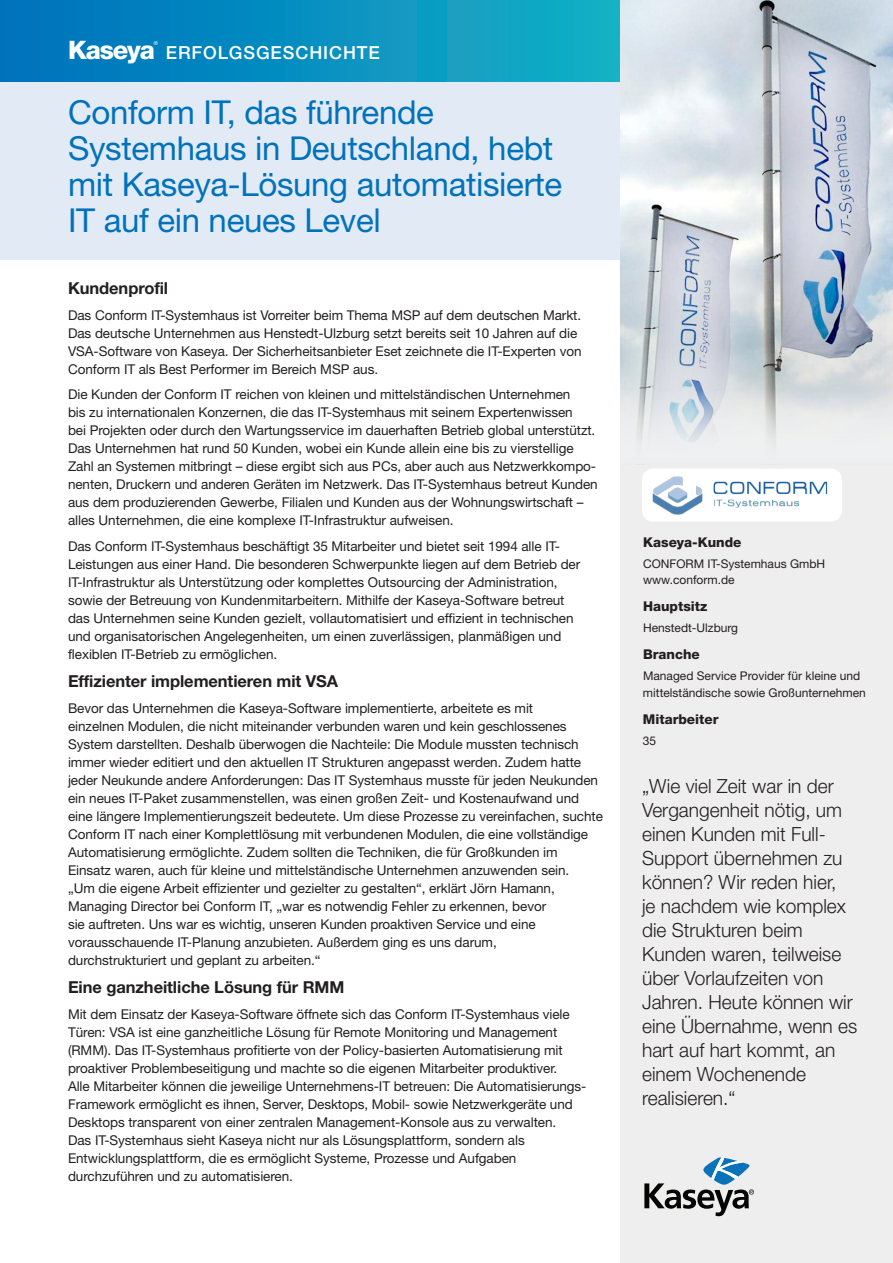
<style>
.page{position:relative;width:893px;height:1263px;background:#fff}
.page>*{position:absolute;margin:0;border:0;box-sizing:border-box;transform-origin:0 0}
.t1{font:33px/36px "Helvetica Neue";letter-spacing:-.01em;color:#0072bc}
.t2{font:800 25.5px "Helvetica Neue";letter-spacing:-.045em;color:#fff}
.t3{font:300 19.5px/24px "Helvetica Neue";color:#231f20}
.t4{font:500 18px "Helvetica Neue";letter-spacing:.05em;color:#fff}
.t5{font:700 16.5px "Helvetica Neue";letter-spacing:-.005em;color:#231f20}
.t6{font:13.5px/18px "Helvetica Neue";letter-spacing:-.005em;color:#231f20}
.t7{font:800 13.5px "Helvetica Neue";color:#231f20}
.t8{font:12px/16.5px "Helvetica Neue";color:#231f20}
.t9{font:5.4px "Helvetica Neue";color:#fff}
</style>
<div class="page">
<div style="left:0;top:81px;width:621px;height:179px;background:#e2eaf6"></div>
<div style="left:621px;top:0;width:272px;height:1263px;background:#eeeeef"></div>
<div style="left:0;top:0;width:621px;height:81px;background:linear-gradient(to right,#0070bc,#16b0c5)"></div>
<img style="left:621px;top:0;width:272px;height:346px">
<svg style="left:621px;top:346px;width:272px;height:44px;background:#c9cfd4"></svg>
<svg style="left:621px;top:390px;width:272px;height:75px"></svg>
<svg style="left:644px;top:1157px;width:110px;height:59px"></svg>
<div style="left:642px;top:469px;width:200px;height:53px;background:#fff;border-radius:11px"></div>
<img style="left:652px;top:476px;width:176px;height:39px">
<h2 class="t2" style="left:68px;top:41px;width:88px">Kaseya</h2>
<p class="t9" style="left:154px;top:41px;width:6px">®</p>
<h3 class="t4" style="left:166px;top:46px;width:216px">ERFOLGSGESCHICHTE</h3>
<h1 class="t1" style="left:68px;top:97px;width:496px">Conform IT, das führende<br>Systemhaus in Deutschland, hebt mit Kaseya-Lösung automatisierte<br>IT auf ein neues Level</h1>
<p class="t5" style="left:68px;top:283px;width:102px">Kundenprofil</p>
<p class="t6" style="left:68px;top:307px;width:515px">Das Conform IT-Systemhaus ist Vorreiter beim Thema MSP auf dem deutschen Markt.<br>Das deutsche Unternehmen aus Henstedt-Ulzburg setzt bereits seit 10 Jahren auf die VSA-Software von Kaseya. Der Sicherheitsanbieter Eset zeichnete die IT-Experten von Conform IT als Best Performer im Bereich MSP aus.</p>
<p class="t6" style="left:68px;top:387px;width:531px">Die Kunden der Conform IT reichen von kleinen und mittelständischen Unternehmen<br>bis zu internationalen Konzernen, die das IT-Systemhaus mit seinem Expertenwissen<br>bei Projekten oder durch den Wartungsservice im dauerhaften Betrieb global unterstützt.<br>Das Unternehmen hat rund 50 Kunden, wobei ein Kunde allein eine bis zu vierstellige Zahl an Systemen mitbringt – diese ergibt sich aus PCs, aber auch aus Netzwerkkompo&shy;nenten, Druckern und anderen Geräten im Netzwerk. Das IT-Systemhaus betreut Kunden aus dem produzierenden Gewerbe, Filialen und Kunden aus der Wohnungswirtschaft – alles Unternehmen, die eine komplexe IT-Infrastruktur aufweisen.</p>
<p class="t6" style="left:68px;top:538px;width:514px">Das Conform IT-Systemhaus beschäftigt 35 Mitarbeiter und bietet seit 1994 alle IT-Leistungen aus einer Hand. Die besonderen Schwerpunkte liegen auf dem Betrieb der IT-Infrastruktur als Unterstützung oder komplettes Outsourcing der Administration, sowie der Betreuung von Kundenmitarbeitern. Mithilfe der Kaseya-Software betreut das Unternehmen seine Kunden gezielt, vollautomatisiert und effizient in technischen und organisatorischen Angelegenheiten, um einen zuverlässigen, planmäßigen und flexiblen IT-Betrieb zu ermöglichen.</p>
<p class="t5" style="left:68px;top:676px;width:272px">Effizienter implementieren mit VSA</p>
<p class="t6" style="left:68px;top:700px;width:536px">Bevor das Unternehmen die Kaseya-Software implementierte, arbeitete es mit<br>einzelnen Modulen, die nicht miteinander verbunden waren und kein geschlossenes System darstellten. Deshalb überwogen die Nachteile: Die Module mussten technisch immer wieder editiert und den aktuellen IT Strukturen angepasst werden. Zudem hatte jeder Neukunde andere Anforderungen: Das IT Systemhaus musste für jeden Neukunden ein neues IT-Paket zusammenstellen, was einen großen Zeit- und Kostenaufwand und eine längere Implementierungszeit bedeutete. Um diese Prozesse zu vereinfachen, suchte Conform IT nach einer Komplettlösung mit verbundenen Modulen, die eine vollständige Automatisierung ermöglichte. Zudem sollten die Techniken, die für Großkunden im Einsatz waren, auch für kleine und mittelständische Unternehmen anzuwenden sein.<br>„Um die eigene Arbeit effizienter und gezielter zu gestalten“, erklärt Jörn Hamann, Managing Director bei Conform IT, „war es notwendig Fehler zu erkennen, bevor<br>sie auftreten. Uns war es wichtig, unseren Kunden proaktiven Service und eine vorausschauende IT-Planung anzubieten. Außerdem ging es uns darum,<br>durchstrukturiert und geplant zu arbeiten.“</p>
<p class="t5" style="left:68px;top:982px;width:278px">Eine ganzheitliche Lösung für RMM</p>
<p class="t6" style="left:68px;top:1006px;width:520px">Mit dem Einsatz der Kaseya-Software öffnete sich das Conform IT-Systemhaus viele Türen: VSA ist eine ganzheitliche Lösung für Remote Monitoring und Management (RMM). Das IT-Systemhaus profitierte von der Policy-basierten Automatisierung mit proaktiver Problembeseitigung und machte so die eigenen Mitarbeiter produktiver.<br>Alle Mitarbeiter können die jeweilige Unternehmens-IT betreuen: Die Automatisierungs-Framework ermöglicht es ihnen, Server, Desktops, Mobil- sowie Netzwerkgeräte und Desktops transparent von einer zentralen Management-Konsole aus zu verwalten.<br>Das IT-Systemhaus sieht Kaseya nicht nur als Lösungsplattform, sondern als Entwicklungsplattform, die es ermöglicht Systeme, Prozesse und Aufgaben durchzuführen und zu automatisieren.</p>
<p class="t7" style="left:643px;top:537px;width:100px">Kaseya-Kunde</p>
<p class="t8" style="left:643px;top:556px;width:184px">CONFORM IT-Systemhaus GmbH www.conform.de</p>
<p class="t7" style="left:643px;top:601px;width:66px">Hauptsitz</p>
<p class="t8" style="left:643px;top:621px;width:97px">Henstedt-Ulzburg</p>
<p class="t7" style="left:643px;top:649px;width:58px">Branche</p>
<p class="t8" style="left:643px;top:669px;width:224px">Managed Service Provider für kleine und mittelständische sowie Großunternehmen</p>
<p class="t7" style="left:643px;top:714px;width:77px">Mitarbeiter</p>
<p class="t8" style="left:643px;top:733px;width:15px">35</p>
<p class="t3" style="left:642px;top:776px;width:217px">„Wie viel Zeit war in der<br>Vergangenheit nötig, um einen Kunden mit Full-<br>Support übernehmen zu können? Wir reden hier,<br>je nachdem wie komplex die Strukturen beim<br>Kunden waren, teilweise über Vorlaufzeiten von<br>Jahren. Heute können wir eine Übernahme, wenn es hart auf hart kommt, an einem Wochenende realisieren.“</p>
</div>
